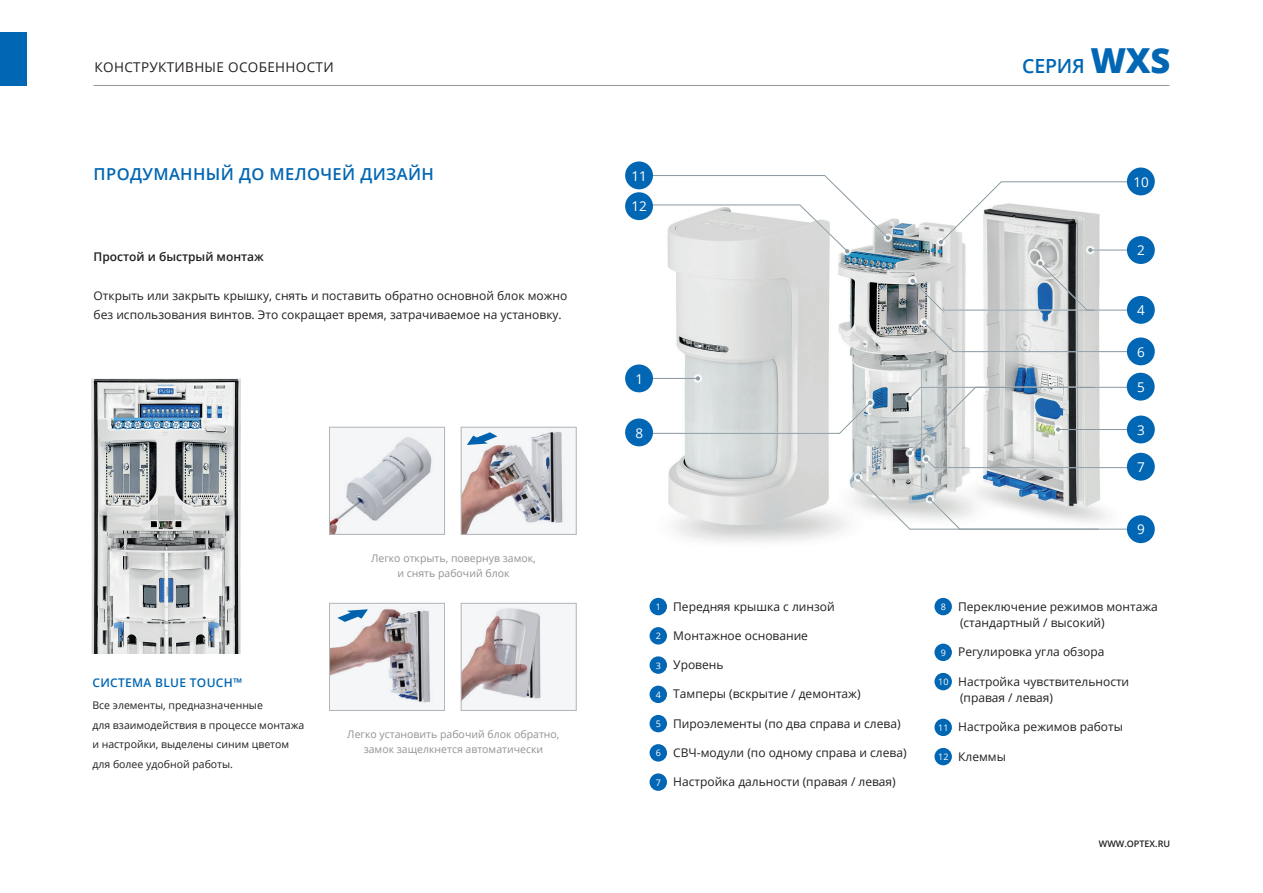
<style>
.page{position:relative;width:1263px;height:893px;background:#fff}
.page>*{position:absolute;margin:0;border:0;box-sizing:border-box;transform-origin:0 0}
.t1{font:600 19.5px "Open Sans";letter-spacing:-.01em;color:#0166b3}
.t2{font:600 16.5px "Open Sans";letter-spacing:.025em;color:#0166b3}
.t3{font:13.5px "Open Sans";letter-spacing:.025em;color:#231f20}
.t4{font:13.5px "Open Sans";color:#fff}
.t5{font:12px/16.5px "Open Sans";color:#231f20}
.t6{font:600 12px "Open Sans";color:#231f20}
.t7{font:600 12px "Open Sans";letter-spacing:.025em;color:#0166b3}
.t8{font:10.5px/19.5px "Open Sans";color:#231f20}
.t9{font:10.5px/15px "Open Sans";color:#919295;text-align:center}
.t10{font:600 9px "Open Sans";color:#231f20}
.s1{font-weight:800;font-size:34.5px}
.s2{font-size:9px;color:#fff}
</style>
<div class="page">
<div style="left:0;top:32px;width:27px;height:54px;background:#0166b3"></div>
<hr style="left:94px;top:85px;width:1075px;height:1px;background:#939598">
<img style="left:331px;top:433px;width:104px;height:100px">
<div style="left:329px;top:427px;width:116px;height:108px;border:1px solid #b2b3b7"></div>
<div style="left:329px;top:603px;width:116px;height:107px;background:#f5f6f8"></div>
<img style="left:331px;top:609px;width:100px;height:94px">
<div style="left:329px;top:603px;width:116px;height:108px;border:1px solid #b2b3b7"></div>
<div style="left:461px;top:603px;width:115px;height:107px;background:#f5f6f8"></div>
<img style="left:463px;top:608px;width:78px;height:92px">
<div style="left:461px;top:603px;width:115px;height:108px;border:1px solid #b2b3b7"></div>
<div style="left:461px;top:427px;width:115px;height:107px;background:#f5f6f8"></div>
<img style="left:463px;top:431px;width:100px;height:102px">
<div style="left:461px;top:427px;width:115px;height:108px;border:1px solid #b2b3b7"></div>
<div style="left:649px;top:598px;width:18px;height:17px;background:#0166b3;border-radius:50%"></div>
<div style="left:649px;top:627px;width:18px;height:18px;background:#0166b3;border-radius:50%"></div>
<div style="left:649px;top:656px;width:18px;height:18px;background:#0166b3;border-radius:50%"></div>
<div style="left:649px;top:686px;width:18px;height:17px;background:#0166b3;border-radius:50%"></div>
<div style="left:649px;top:715px;width:18px;height:17px;background:#0166b3;border-radius:50%"></div>
<div style="left:649px;top:744px;width:18px;height:18px;background:#0166b3;border-radius:50%"></div>
<div style="left:649px;top:773px;width:18px;height:18px;background:#0166b3;border-radius:50%"></div>
<div style="left:934px;top:598px;width:18px;height:17px;background:#0166b3;border-radius:50%"></div>
<div style="left:934px;top:644px;width:18px;height:17px;background:#0166b3;border-radius:50%"></div>
<div style="left:934px;top:673px;width:18px;height:17px;background:#0166b3;border-radius:50%"></div>
<div style="left:934px;top:719px;width:18px;height:17px;background:#0166b3;border-radius:50%"></div>
<div style="left:934px;top:748px;width:18px;height:17px;background:#0166b3;border-radius:50%"></div>
<img style="left:634px;top:164px;width:509px;height:380px">
<div style="left:884px;top:233px;width:8px;height:9px;background:#e9e9ea;border-radius:50%"></div>
<svg style="left:854px;top:473px;width:8px;height:9px"></svg>
<svg style="left:908px;top:276px;width:9px;height:9px"></svg>
<svg style="left:905px;top:394px;width:9px;height:9px"></svg>
<div style="left:920px;top:318px;width:8px;height:8px;background:#f5f5f5;border-radius:50%"></div>
<svg style="left:866px;top:398px;width:8px;height:9px"></svg>
<div style="left:694px;top:374px;width:8px;height:9px;background:#f7f8f8;border-radius:50%"></div>
<div style="left:1086px;top:246px;width:9px;height:8px;background:#f4f4f3;border-radius:50%"></div>
<hr style="left:647px;top:378px;width:51px;height:1px;background:#8998a0">
<svg style="left:696px;top:376px;width:4px;height:5px"></svg>
<svg style="left:939px;top:181px;width:203px;height:71px"></svg>
<svg style="left:638px;top:401px;width:234px;height:33px"></svg>
<svg style="left:922px;top:320px;width:215px;height:33px"></svg>
<svg style="left:907px;top:386px;width:240px;height:83px"></svg>
<svg style="left:910px;top:261px;width:225px;height:50px"></svg>
<svg style="left:856px;top:475px;width:285px;height:55px"></svg>
<svg style="left:643px;top:174px;width:247px;height:79px"></svg>
<div style="left:625px;top:161px;width:28px;height:28px;background:#0166b3;border-radius:50%"></div>
<div style="left:625px;top:192px;width:28px;height:28px;background:#0166b3;border-radius:50%"></div>
<div style="left:1127px;top:296px;width:28px;height:28px;background:#0166b3;border-radius:50%"></div>
<div style="left:1127px;top:168px;width:28px;height:27px;background:#0166b3;border-radius:50%"></div>
<div style="left:1127px;top:416px;width:28px;height:27px;background:#0166b3;border-radius:50%"></div>
<div style="left:625px;top:364px;width:28px;height:28px;background:#0166b3;border-radius:50%"></div>
<div style="left:1127px;top:236px;width:28px;height:28px;background:#0166b3;border-radius:50%"></div>
<div style="left:625px;top:418px;width:28px;height:28px;background:#0166b3;border-radius:50%"></div>
<div style="left:1127px;top:453px;width:28px;height:28px;background:#0166b3;border-radius:50%"></div>
<div style="left:1127px;top:337px;width:28px;height:28px;background:#0166b3;border-radius:50%"></div>
<div style="left:1127px;top:373px;width:28px;height:28px;background:#0166b3;border-radius:50%"></div>
<div style="left:1127px;top:515px;width:28px;height:28px;background:#0166b3;border-radius:50%"></div>
<img style="left:91px;top:378px;width:149px;height:276px">
<p class="t3" style="left:95px;top:58px;width:240px">КОНСТРУКТИВНЫЕ ОСОБЕННОСТИ</p>
<h2 class="t2" style="left:94px;top:162px;width:342px">ПРОДУМАННЫЙ ДО МЕЛОЧЕЙ ДИЗАЙН</h2>
<p class="t6" style="left:94px;top:248px;width:172px">Простой и быстрый монтаж</p>
<p class="t5" style="left:94px;top:285px;width:475px;line-height:19.5px">Открыть или закрыть крышку, снять и поставить обратно основной блок можно без использования винтов. Это сокращает время, затрачиваемое на установку.</p>
<p class="t7" style="left:92px;top:674px;width:151px">СИСТЕМА BLUE TOUCH™</p>
<p class="t8" style="left:92px;top:695px;width:213px">Все элементы, предназначенные<br>для взаимодействия в процессе монтажа и настройки, выделены синим цветом для более удобной работы.</p>
<p class="t9" style="left:371px;top:550px;width:166px">Легко открыть, повернув замок, и снять рабочий блок</p>
<p class="t9" style="left:347px;top:726px;width:214px">Легко установить рабочий блок обратно, замок защелкнется автоматически</p>
<h1 class="t1" style="left:1022px;top:52px;width:150px">СЕРИЯ <span class="s1">WXS</span></h1>
<p class="t4" style="left:631px;top:166px;width:17px">11</p>
<p class="t4" style="left:631px;top:197px;width:17px">12</p>
<p class="t4" style="left:635px;top:369px;width:9px">1</p>
<p class="t4" style="left:635px;top:423px;width:9px">8</p>
<p class="t5" style="left:656px;top:598px;width:180px"><span class="s2">1</span> Передняя крышка с линзой</p>
<p class="t5" style="left:656px;top:627px;width:154px"><span class="s2">2</span> Монтажное основание</p>
<p class="t5" style="left:656px;top:656px;width:69px"><span class="s2">3</span> Уровень</p>
<p class="t5" style="left:656px;top:685px;width:206px"><span class="s2">4</span> Тамперы (вскрытие / демонтаж)</p>
<p class="t5" style="left:656px;top:715px;width:246px"><span class="s2">5</span> Пироэлементы (по два справа и слева)</p>
<p class="t5" style="left:656px;top:744px;width:252px"><span class="s2">6</span> СВЧ-модули (по одному справа и слева)</p>
<p class="t5" style="left:656px;top:773px;width:241px"><span class="s2">7</span> Настройка дальности (правая / левая)</p>
<p class="t4" style="left:1133px;top:172px;width:17px">10</p>
<p class="t4" style="left:1137px;top:241px;width:9px">2</p>
<p class="t4" style="left:1137px;top:301px;width:9px">4</p>
<p class="t4" style="left:1137px;top:342px;width:9px">6</p>
<p class="t4" style="left:1137px;top:378px;width:9px">5</p>
<p class="t4" style="left:1137px;top:420px;width:9px">3</p>
<p class="t4" style="left:1137px;top:458px;width:9px">7</p>
<p class="t4" style="left:1137px;top:520px;width:9px">9</p>
<p class="t5" style="left:960px;top:598px;width:199px;text-indent:-19px"><span class="s2">8</span> Переключение режимов монтажа (стандартный / высокий)</p>
<p class="t5" style="left:941px;top:643px;width:165px"><span class="s2">9</span> Регулировка угла обзора</p>
<p class="t5" style="left:960px;top:673px;width:171px;text-indent:-22px"><span class="s2">10</span> Настройка чувствительности (правая / левая)</p>
<p class="t5" style="left:938px;top:718px;width:186px"><span class="s2">11</span> Настройка режимов работы</p>
<p class="t5" style="left:938px;top:748px;width:69px"><span class="s2">12</span> Клеммы</p>
<p class="t10" style="left:1099px;top:838px;width:73px">WWW.OPTEX.RU</p>
</div>
